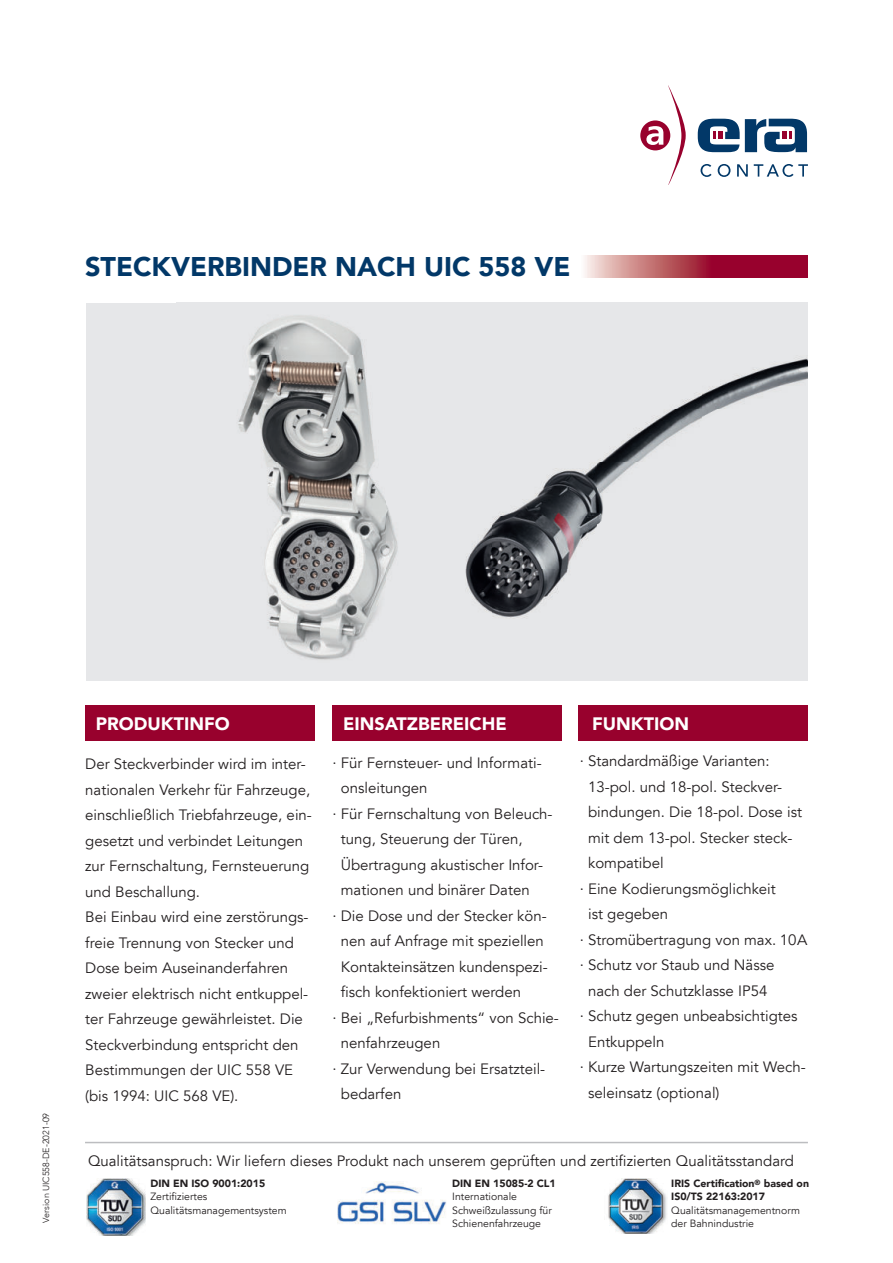
<style>
.page{position:relative;width:893px;height:1263px;background:#fff}
.page>*{position:absolute;margin:0;border:0;box-sizing:border-box;transform-origin:0 0}
.t1{font:900 27px "Avenir LT";color:#023868}
.t2{font:900 18px "Avenir LT";color:#fff}
.t3{font:15px/25.5px "Avenir LT";color:#231f20}
.t4{font:10.5px/13.5px "Avenir LT";color:#231f20}
.t5{font:900 10.5px/13.5px "Avenir LT";color:#231f20}
.t6{font:300 9px "Avenir LT";color:#231f20}
.s1{font-size:7.5px}
</style>
<div class="page">
<div style="left:332px;top:706px;width:230px;height:35px;background:#98012d"></div>
<div style="left:578px;top:706px;width:230px;height:35px;background:#98012d"></div>
<div style="left:85px;top:706px;width:230px;height:35px;background:#98012d"></div>
<svg style="left:585px;top:255px;width:223px;height:22px;background:#b2455b"></svg>
<svg style="left:701px;top:164px;width:10px;height:13px"></svg>
<svg style="left:718px;top:164px;width:12px;height:13px"></svg>
<svg style="left:737px;top:164px;width:11px;height:13px"></svg>
<svg style="left:754px;top:164px;width:54px;height:13px"></svg>
<svg style="left:698px;top:119px;width:109px;height:33px"></svg>
<svg style="left:640px;top:85px;width:46px;height:99px"></svg>
<div style="left:86px;top:303px;width:722px;height:377px;background:#e6e7e9"></div>
<img style="left:238px;top:315px;width:570px;height:345px">
<hr style="left:85px;top:1142px;width:723px;height:1px;background:#bcbdc0">
<img style="left:337px;top:1182px;width:109px;height:42px">
<img style="left:608px;top:1179px;width:59px;height:55px">
<img style="left:86px;top:1179px;width:60px;height:56px">
<h1 class="t1" style="left:85px;top:255px;width:487px">STECKVERBINDER NACH UIC 558 VE</h1>
<p class="t6" style="left:41px;top:1222px;width:111px;rotate:-90deg">Version UIC558-DE-2021-09</p>
<p class="t2" style="left:96px;top:716px;width:135px">PRODUKTINFO</p>
<p class="t3" style="left:85px;top:753px;width:228px">Der Steckverbinder wird im inter&shy;nationalen Verkehr für Fahrzeuge, einschließlich Triebfahrzeuge, ein&shy;gesetzt und verbindet Leitungen zur Fernschaltung, Fernsteuerung und Beschallung.<br>Bei Einbau wird eine zerstörungs&shy;freie Trennung von Stecker und<br>Dose beim Auseinanderfahren zweier elektrisch nicht entkuppel&shy;ter Fahrzeuge gewährleistet. Die<br>Steckverbindung entspricht den<br>Bestimmungen der UIC 558 VE (bis 1994: UIC 568 VE).</p>
<p class="t2" style="left:343px;top:716px;width:165px">EINSATZBEREICHE</p>
<p class="t3" style="left:332px;top:751px;width:211px">· Für Fernsteuer- und Informati-</p>
<p class="t3" style="left:341px;top:777px;width:88px">onsleitungen</p>
<p class="t3" style="left:332px;top:802px;width:222px">· Für Fernschaltung von Beleuch-</p>
<p class="t3" style="left:341px;top:828px;width:183px">tung, Steuerung der Türen,</p>
<p class="t3" style="left:341px;top:853px;width:204px">Übertragung akustischer Infor-</p>
<p class="t3" style="left:341px;top:879px;width:190px">mationen und binärer Daten</p>
<p class="t3" style="left:332px;top:904px;width:216px">· Die Dose und der Stecker kön-</p>
<p class="t3" style="left:341px;top:930px;width:205px">nen auf Anfrage mit speziellen</p>
<p class="t3" style="left:341px;top:955px;width:208px">Kontakteinsätzen kundenspezi-</p>
<p class="t3" style="left:341px;top:980px;width:182px">fisch konfektioniert werden</p>
<p class="t3" style="left:332px;top:1006px;width:228px">· Bei „Refurbishments“ von Schie-</p>
<p class="t3" style="left:341px;top:1032px;width:101px">nenfahrzeugen</p>
<p class="t3" style="left:332px;top:1057px;width:214px">· Zur Verwendung bei Ersatzteil-</p>
<p class="t3" style="left:341px;top:1083px;width:62px">bedarfen</p>
<p class="t2" style="left:592px;top:716px;width:98px">FUNKTION</p>
<p class="t3" style="left:580px;top:750px;width:192px">· Standardmäßige Varianten:</p>
<p class="t3" style="left:588px;top:775px;width:196px">13-pol. und 18-pol. Steckver-</p>
<p class="t3" style="left:588px;top:801px;width:215px">bindungen. Die 18-pol. Dose ist</p>
<p class="t3" style="left:588px;top:826px;width:206px">mit dem 13-pol. Stecker steck-</p>
<p class="t3" style="left:588px;top:852px;width:77px">kompatibel</p>
<p class="t3" style="left:580px;top:877px;width:198px">· Eine Kodierungsmöglichkeit</p>
<p class="t3" style="left:588px;top:903px;width:81px">ist gegeben</p>
<p class="t3" style="left:580px;top:928px;width:229px">· Stromübertragung von max. 10A</p>
<p class="t3" style="left:580px;top:954px;width:196px">· Schutz vor Staub und Nässe</p>
<p class="t3" style="left:588px;top:979px;width:181px">nach der Schutzklasse IP54</p>
<p class="t3" style="left:580px;top:1005px;width:219px">· Schutz gegen unbeabsichtigtes</p>
<p class="t3" style="left:588px;top:1030px;width:78px">Entkuppeln</p>
<p class="t3" style="left:580px;top:1056px;width:228px">· Kurze Wartungszeiten mit Wech-</p>
<p class="t3" style="left:588px;top:1081px;width:133px">seleinsatz (optional)</p>
<p class="t3" style="left:88px;top:1148px;width:708px">Qualitätsanspruch: Wir liefern dieses Produkt nach unserem geprüften und zertifizierten Qualitätsstandard</p>
<p class="t5" style="left:150px;top:1177px;width:116px">DIN EN ISO 9001:2015</p>
<p class="t4" style="left:150px;top:1190px;width:138px">Zertifiziertes<br>Qualitätsmanagementsystem</p>
<p class="t5" style="left:671px;top:1176px;width:139px">IRIS Certification<span class="s1">®</span> based on<br>IS0/TS 22163:2017</p>
<p class="t4" style="left:671px;top:1204px;width:130px">Qualitätsmanagementnorm der Bahnindustrie</p>
<p class="t5" style="left:452px;top:1176px;width:105px">DIN EN 15085-2 CL1</p>
<p class="t4" style="left:452px;top:1191px;width:101px">Internationale<br>Schweißzulassung für<br>Schienenfahrzeuge</p>
</div>
